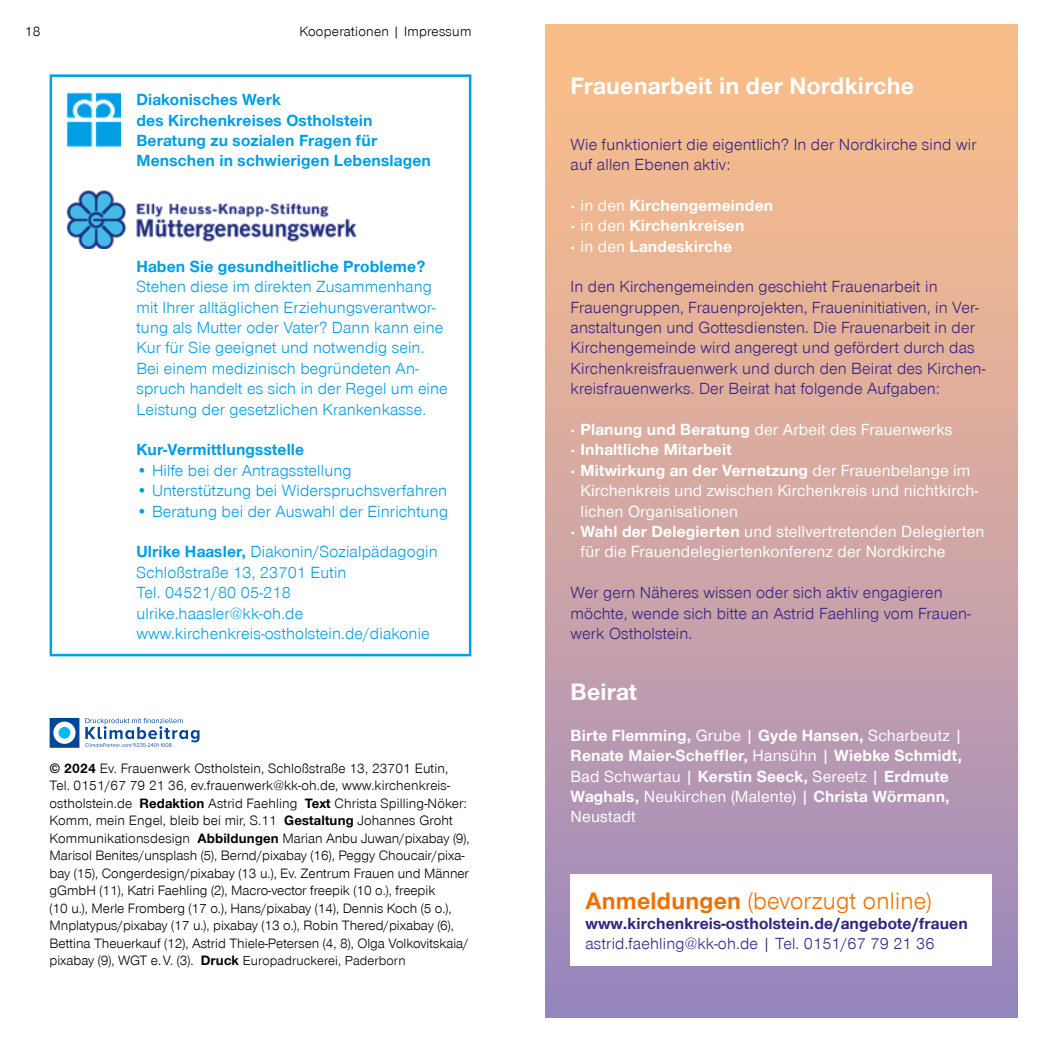
<style>
.page{position:relative;width:1042px;height:1042px;background:#fff}
.page>*{position:absolute;margin:0;border:0;box-sizing:border-box;transform-origin:0 0}
.t1{font:700 24.5px "Nordkirchen Font";letter-spacing:.01em;color:#fff}
.t2{font:24.5px "Nordkirchen Font";letter-spacing:.01em;color:#ee7100}
.t3{font:16.62px/20.3px "Nordkirchen Font";letter-spacing:.01em;color:#332382}
.t4{font:16.62px/20.3px "Nordkirchen Font";letter-spacing:.01em;color:#009ee3}
.t5{font:700 16.62px/20.3px "Nordkirchen Font";letter-spacing:.01em;color:#fff}
.t6{font:500 16.62px "Nordkirchen Font";letter-spacing:.01em;color:#fff}
.t7{font:700 16.62px/20.3px "Nordkirchen Font";letter-spacing:.01em;color:#009ee3}
.t8{font:700 16.62px "Nordkirchen Font";letter-spacing:.01em;color:#332382}
.t9{font:14px/17.5px "Nordkirchen Font";color:#000}
.t10{font:14px "Nordkirchen Font";letter-spacing:.02em;color:#000}
.t11{font:13.47px "Nordkirchen Font";letter-spacing:.01em;color:#000}
.s1{font-weight:700}
.s2{font-size:14px}
.s3{font-weight:700;font-size:14px}
.s4{font-weight:500}
</style>
<div class="page">
<div style="left:546px;top:25px;width:471px;height:992px;background:linear-gradient(to bottom,#ffc286,#9c89c1)"></div>
<div style="left:50px;top:74px;width:421px;height:582px;border:2px solid #009ee3"></div>
<img style="left:66px;top:190px;width:291px;height:58px">
<img style="left:66px;top:92px;width:55px;height:55px">
<div style="left:570px;top:874px;width:422px;height:91px;background:#fff"></div>
<svg style="left:50px;top:718px;width:29px;height:30px"></svg>
<div style="left:59px;top:727px;width:11px;height:11px;background:#0be;border-radius:50%"></div>
<svg style="left:85px;top:718px;width:114px;height:29px"></svg>
<p class="t9" style="left:25px;top:23px;width:17px">18</p>
<p class="t10" style="left:299px;top:23px;width:173px">Kooperationen | Impressum</p>
<p class="t7" style="left:136px;top:89px;width:296px">Diakonisches Werk<br>des Kirchenkreises Ostholstein<br>Beratung zu sozialen Fragen für<br>Menschen in schwierigen Lebenslagen</p>
<p class="t7" style="left:136px;top:256px;width:290px">Haben Sie gesundheitliche Probleme?</p>
<p class="t4" style="left:136px;top:277px;width:313px">Stehen diese im direkten Zusammenhang mit Ihrer alltäglichen Erziehungsverantwor&shy;tung als Mutter oder Vater? Dann kann eine Kur für Sie geeignet und notwendig sein.<br>Bei einem medizinisch begründeten An&shy;spruch handelt es sich in der Regel um eine Leistung der gesetzlichen Krankenkasse.</p>
<p class="t7" style="left:136px;top:440px;width:169px">Kur-Vermittlungsstelle</p>
<p class="t4" style="left:136px;top:460px;width:217px">• Hilfe bei der Antragsstellung</p>
<p class="t4" style="left:136px;top:481px;width:312px">• Unterstützung bei Widerspruchsverfahren</p>
<p class="t4" style="left:136px;top:501px;width:313px">• Beratung bei der Auswahl der Einrichtung</p>
<p class="t4" style="left:136px;top:542px;width:303px"><span class="s1">Ulrike Haasler,</span> Diakonin/Sozialpädagogin Schloßstraße 13, 23701 Eutin<br>Tel. 04521/80 05-218 ulrike.haasler@kk-oh.de www.kirchenkreis-ostholstein.de/diakonie</p>
<p class="t9" style="left:50px;top:759px;width:421px"><span class="s1">© 2024</span> Ev. Frauenwerk Ostholstein, Schloßstraße 13, 23701 Eutin, Tel. 0151/67 79 21 36, ev.frauenwerk@kk-oh.de, www.kirchenkreis&shy;ostholstein.de <span class="s1">Redaktion</span> Astrid Faehling <span class="s1">Text</span> Christa Spilling-Nöker:<br>Komm, mein Engel, bleib bei mir, S.11 <span class="s1">Gestaltung</span> Johannes Groht Kommunikationsdesign <span class="s1">Abbildungen</span> Marian Anbu Juwan/pixabay (9), Marisol Benites/unsplash (5), Bernd/pixabay (16), Peggy Choucair/pixa&shy;bay (15), Congerdesign/pixabay (13 u.), Ev. Zentrum Frauen und Männer gGmbH (11), Katri Faehling (2), Macro-vector freepik (10 o.), freepik<br>(10 u.), Merle Fromberg (17 o.), Hans/pixabay (14), Dennis Koch (5 o.), Mnplatypus/pixabay (17 u.), pixabay (13 o.), Robin Thered/pixabay (6), Bettina Theuerkauf (12), Astrid Thiele-Petersen (4, 8), Olga Volkovitskaia/</p>
<p class="t11" style="left:50px;top:953px;width:357px"><span class="s2">pixabay (9), WGT e.V. (3).</span> <span class="s3">Druck</span> Europadruckerei, Paderborn</p>
<h1 class="t1" style="left:570px;top:71px;width:345px">Frauenarbeit in der Nordkirche</h1>
<p class="t3" style="left:570px;top:134px;width:407px">Wie funktioniert die eigentlich? In der Nordkirche sind wir auf allen Ebenen aktiv:</p>
<p class="t5" style="left:570px;top:195px;width:204px">· <span class="s4">in den</span> Kirchengemeinden · <span class="s4">in den</span> Kirchenkreisen<br>· <span class="s4">in den</span> Landeskirche</p>
<p class="t3" style="left:570px;top:277px;width:416px">In den Kirchengemeinden geschieht Frauenarbeit in Frauengruppen, Frauenprojekten, Fraueninitiativen, in Ver&shy;anstaltungen und Gottesdiensten. Die Frauenarbeit in der Kirchengemeinde wird angeregt und gefördert durch das Kirchenkreisfrauenwerk und durch den Beirat des Kirchen&shy;kreisfrauenwerks. Der Beirat hat folgende Aufgaben:</p>
<p class="t6" style="left:570px;top:420px;width:383px"><span class="s1">· Planung und Beratung</span> der Arbeit des Frauenwerks</p>
<p class="t5" style="left:570px;top:440px;width:163px">· Inhaltliche Mitarbeit</p>
<p class="t5" style="left:570px;top:460px;width:401px">· Mitwirkung an der Vernetzung <span class="s4">der Frauenbelange im</span></p>
<p class="t6" style="left:580px;top:481px;width:399px">Kirchenkreis und zwischen Kirchenkreis und nichtkirch-</p>
<p class="t6" style="left:580px;top:501px;width:159px">lichen Organisationen</p>
<p class="t6" style="left:570px;top:522px;width:415px"><span class="s1">· Wahl der Delegierten</span> und stellvertretenden Delegierten</p>
<p class="t6" style="left:580px;top:542px;width:367px">für die Frauendelegiertenkonferenz der Nordkirche</p>
<p class="t3" style="left:570px;top:582px;width:402px">Wer gern Näheres wissen oder sich aktiv engagieren möchte, wende sich bitte an Astrid Faehling vom Frauen&shy;werk Ostholstein.</p>
<h1 class="t1" style="left:570px;top:677px;width:68px">Beirat</h1>
<p class="t5" style="left:570px;top:725px;width:393px">Birte Flemming, <span class="s4">Grube |</span> Gyde Hansen, <span class="s4">Scharbeutz | </span>Renate Maier-Scheffler, <span class="s4">Hansühn |</span> Wiebke Schmidt, <span class="s4">Bad Schwartau |</span> Kerstin Seeck, <span class="s4">Sereetz |</span> Erdmute Waghals, <span class="s4">Neukirchen (Malente) |</span> Christa Wörmann, <span class="s4">Neustadt</span></p>
<h1 class="t2" style="left:585px;top:886px;width:348px"><span class="s1">Anmeldungen</span> (bevorzugt online)</h1>
<p class="t8" style="left:585px;top:913px;width:384px">www.kirchenkreis-ostholstein.de/angebote/frauen</p>
<p class="t3" style="left:585px;top:934px;width:350px">astrid.faehling@kk-oh.de | Tel. 0151/67 79 21 36</p>
</div>
